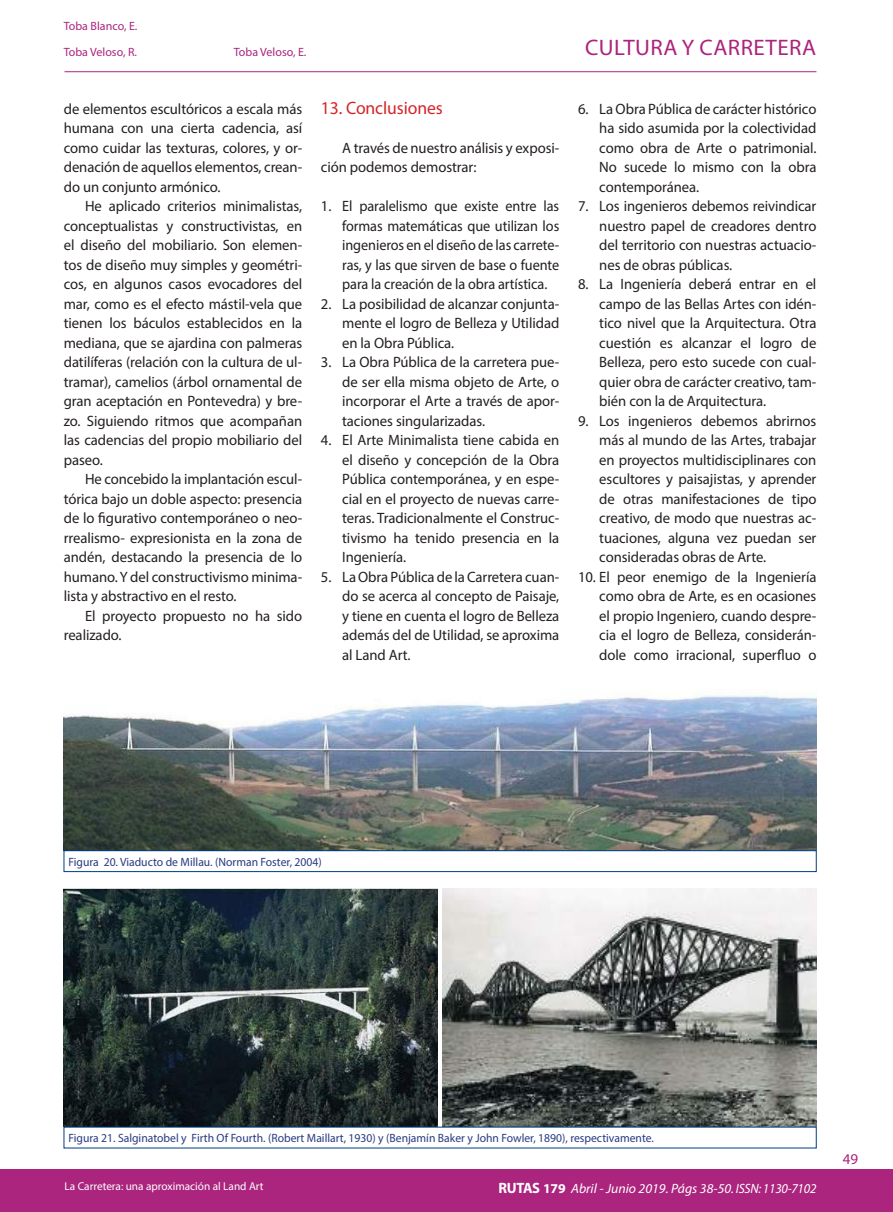
<style>
.page{position:relative;width:893px;height:1212px;background:#fff}
.page>*{position:absolute;margin:0;border:0;box-sizing:border-box;transform-origin:0 0}
.t1{font:22.5px "Myriad Pro";letter-spacing:.02em;color:#ab247d}
.t2{font:18px "Myriad Pro";letter-spacing:-.005em;color:#d42429}
.t3{font:15px/19.5px "Myriad Pro";letter-spacing:-.005em;color:#241f1f;text-align:justify}
.t4{font:15px "Myriad Pro";color:#ab247d}
.t5{font:italic 13.5px "Myriad Pro";color:#fff}
.t6{font:12px "Myriad Pro";color:#293a80}
.t7{font:12px "Myriad Pro";color:#ab247d}
.t8{font:11.4px "Myriad Pro";color:#fff}
.s1{font-weight:700;font-style:normal;font-size:15px}
.s2{font-weight:700;font-style:normal}
</style>
<div class="page">
<div style="left:0;top:1169px;width:893px;height:43px;background:#ab247d"></div>
<hr style="left:65px;top:71px;width:751px;height:1px;background:#ab247d">
<img style="left:64px;top:692px;width:752px;height:158px">
<img style="left:64px;top:889px;width:374px;height:238px">
<img style="left:442px;top:889px;width:374px;height:238px">
<div style="left:64px;top:850px;width:752px;height:22px;border:1px solid #003e82"></div>
<p class="t7" style="left:64px;top:19px;width:75px">Toba Blanco, E.</p>
<p class="t7" style="left:64px;top:45px;width:75px">Toba Veloso, R.</p>
<p class="t7" style="left:234px;top:45px;width:74px">Toba Veloso, E.</p>
<p class="t3" style="left:64px;top:99px;width:240px">de elementos escultóricos a escala más humana con una cierta cadencia, así como cuidar las texturas, colores, y or&shy;denación de aquellos elementos, crean&shy;do un conjunto armónico.</p>
<p class="t3" style="left:64px;top:196px;width:240px;text-indent:21px">He aplicado criterios minimalistas, conceptualistas y constructivistas, en el diseño del mobiliario. Son elemen&shy;tos de diseño muy simples y geométri&shy;cos, en algunos casos evocadores del mar, como es el efecto mástil-vela que tienen los báculos establecidos en la mediana, que se ajardina con palmeras datilíferas (relación con la cultura de ul&shy;tramar), camelios (árbol ornamental de gran aceptación en Pontevedra) y bre&shy;zo. Siguiendo ritmos que acompañan las cadencias del propio mobiliario del paseo.</p>
<p class="t3" style="left:64px;top:469px;width:240px;text-indent:21px">He concebido la implantación escul&shy;tórica bajo un doble aspecto: presencia de lo figurativo contemporáneo o neo&shy;rrealismo- expresionista en la zona de andén, destacando la presencia de lo humano. Y del constructivismo minima&shy;lista y abstractivo en el resto.</p>
<p class="t3" style="left:64px;top:606px;width:240px;text-indent:21px">El proyecto propuesto no ha sido realizado.</p>
<p class="t2" style="left:321px;top:97px;width:123px">13. Conclusiones</p>
<p class="t3" style="left:321px;top:138px;width:240px;text-indent:21px">A través de nuestro análisis y exposi&shy;ción podemos demostrar:</p>
<p class="t3" style="left:342px;top:196px;width:219px;text-indent:-21px">1. El paralelismo que existe entre las formas matemáticas que utilizan los ingenieros en el diseño de las carrete&shy;ras, y las que sirven de base o fuente para la creación de la obra artística.</p>
<p class="t3" style="left:342px;top:294px;width:219px;text-indent:-21px">2. La posibilidad de alcanzar conjunta&shy;mente el logro de Belleza y Utilidad en la Obra Pública.</p>
<p class="t3" style="left:342px;top:352px;width:219px;text-indent:-21px">3. La Obra Pública de la carretera pue&shy;de ser ella misma objeto de Arte, o incorporar el Arte a través de apor&shy;taciones singularizadas.</p>
<p class="t3" style="left:342px;top:430px;width:219px;text-indent:-21px">4. El Arte Minimalista tiene cabida en el diseño y concepción de la Obra Pública contemporánea, y en espe&shy;cial en el proyecto de nuevas carre&shy;teras. Tradicionalmente el Construc&shy;tivismo ha tenido presencia en la Ingeniería.</p>
<p class="t3" style="left:342px;top:567px;width:219px;text-indent:-21px">5. La Obra Pública de la Carretera cuan&shy;do se acerca al concepto de Paisaje, y tiene en cuenta el logro de Belleza además del de Utilidad, se aproxima al Land Art.</p>
<h1 class="t1" style="left:585px;top:33px;width:233px">CULTURA Y CARRETERA</h1>
<p class="t3" style="left:599px;top:99px;width:219px;text-indent:-21px">6. La Obra Pública de carácter histórico ha sido asumida por la colectividad como obra de Arte o patrimonial.<br>No sucede lo mismo con la obra contemporánea.</p>
<p class="t3" style="left:599px;top:196px;width:219px;text-indent:-21px">7. Los ingenieros debemos reivindicar nuestro papel de creadores dentro del territorio con nuestras actuacio&shy;nes de obras públicas.</p>
<p class="t3" style="left:599px;top:274px;width:219px;text-indent:-21px">8. La Ingeniería deberá entrar en el campo de las Bellas Artes con idén&shy;tico nivel que la Arquitectura. Otra cuestión es alcanzar el logro de Belleza, pero esto sucede con cual&shy;quier obra de carácter creativo, tam&shy;bién con la de Arquitectura.</p>
<p class="t3" style="left:599px;top:411px;width:219px;text-indent:-21px">9. Los ingenieros debemos abrirnos más al mundo de las Artes, trabajar en proyectos multidisciplinares con escultores y paisajistas, y aprender de otras manifestaciones de tipo creativo, de modo que nuestras ac&shy;tuaciones, alguna vez puedan ser consideradas obras de Arte.</p>
<p class="t3" style="left:599px;top:567px;width:219px;text-indent:-21px">10. El peor enemigo de la Ingeniería como obra de Arte, es en ocasiones el propio Ingeniero, cuando despre&shy;cia el logro de Belleza, considerán&shy;dole como irracional, superfluo o</p>
<p class="t6" style="left:68px;top:854px;width:255px">Figura 20. Viaducto de Millau. (Norman Foster, 2004)</p>
<p class="t6" style="left:68px;top:1130px;width:587px">Figura 21. Salginatobel y Firth Of Fourth. (Robert Maillart, 1930) y (Benjamín Baker y John Fowler, 1890), respectivamente.</p>
<p class="t8" style="left:65px;top:1179px;width:200px">La Carretera: una aproximación al Land Art</p>
<p class="t5" style="left:498px;top:1180px;width:319px"><span class="s1">RUTAS</span> <span class="s2">179</span> Abril - Junio 2019. Págs 38-50. ISSN: 1130-7102</p>
<p class="t4" style="left:843px;top:1149px;width:17px">49</p>
</div>
